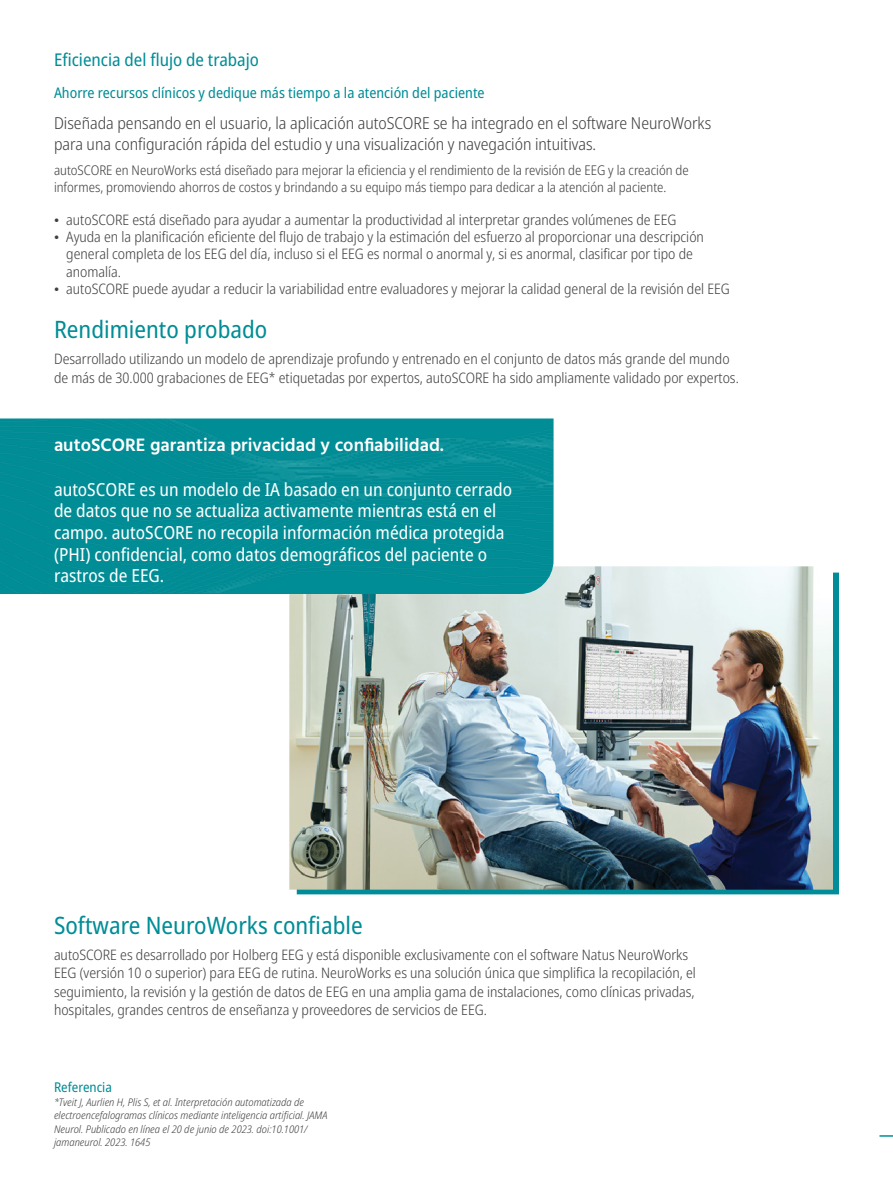
<style>
.page{position:relative;width:893px;height:1188px;background:#fff}
.page>*{position:absolute;margin:0;border:0;box-sizing:border-box;transform-origin:0 0}
.t1{font:semi-condensed 24px "Noto Sans Display";color:#008d96}
.t2{font:600 18.3px "Hind";color:#fff}
.t3{font:semi-condensed 18px/21.6px "Noto Sans Display";color:#fff}
.t4{font:semi-condensed 17.55px "Noto Sans Display";color:#008d96}
.t5{font:300 semi-condensed 16.5px/20.9px "Noto Sans Display";color:#404042}
.t6{font:semi-condensed 14.7px "Noto Sans Display";color:#008d96}
.t7{font:300 semi-condensed 14.4px/18.3px "Noto Sans Display";color:#404042}
.t8{font:semi-condensed 13.5px "Noto Sans Display";color:#008d96}
.t9{font:300 semi-condensed 13.35px/17px "Noto Sans Display";color:#404042}
.t10{font:italic 300 semi-condensed 10.5px/13.5px "Noto Sans";color:#404042}
.s1{font-family:"Times New Roman";font-weight:400;font-stretch:normal}
</style>
<div class="page">
<svg style="left:879px;top:1135px;width:14px;height:2px"></svg>
<svg style="left:297px;top:573px;width:542px;height:321px;fill:#008c99"></svg>
<img style="left:290px;top:567px;width:543px;height:322px">
<img style="left:0;top:418px;width:554px;height:176px">
<p class="t4" style="left:54px;top:48px;width:207px">Eficiencia del flujo de trabajo</p>
<p class="t6" style="left:54px;top:83px;width:432px">Ahorre recursos clínicos y dedique más tiempo a la atención del paciente</p>
<p class="t5" style="left:54px;top:113px;width:659px">Diseñada pensando en el usuario, la aplicación autoSCORE se ha integrado en el software NeuroWorks para una configuración rápida del estudio y una visualización y navegación intuitivas.</p>
<p class="t9" style="left:54px;top:162px;width:636px">autoSCORE en NeuroWorks está diseñado para mejorar la eficiencia y el rendimiento de la revisión de EEG y la creación de informes, promoviendo ahorros de costos y brindando a su equipo más tiempo para dedicar a la atención al paciente.</p>
<p class="t7" style="left:54px;top:211px;width:624px"><span class="s1">•</span> autoSCORE está diseñado para ayudar a aumentar la productividad al interpretar grandes volúmenes de EEG</p>
<p class="t7" style="left:66px;top:229px;width:639px;line-height:17.4px;text-indent:-12px"><span class="s1">•</span> Ayuda en la planificación eficiente del flujo de trabajo y la estimación del esfuerzo al proporcionar una descripción general completa de los EEG del día, incluso si el EEG es normal o anormal y, si es anormal, clasificar por tipo de anomalía.</p>
<p class="t7" style="left:54px;top:280px;width:677px"><span class="s1">•</span> autoSCORE puede ayudar a reducir la variabilidad entre evaluadores y mejorar la calidad general de la revisión del EEG</p>
<h1 class="t1" style="left:54px;top:313px;width:215px">Rendimiento probado</h1>
<p class="t7" style="left:54px;top:350px;width:686px">Desarrollado utilizando un modelo de aprendizaje profundo y entrenado en el conjunto de datos más grande del mundo de más de 30.000 grabaciones de EEG* etiquetadas por expertos, autoSCORE ha sido ampliamente validado por expertos.</p>
<p class="t2" style="left:54px;top:433px;width:392px">autoSCORE garantiza privacidad y confiabilidad.</p>
<p class="t3" style="left:54px;top:479px;width:460px">autoSCORE es un modelo de IA basado en un conjunto cerrado de datos que no se actualiza activamente mientras está en el campo. autoSCORE no recopila información médica protegida (PHI) confidencial, como datos demográficos del paciente o rastros de EEG.</p>
<h1 class="t1" style="left:54px;top:908px;width:310px">Software NeuroWorks confiable</h1>
<p class="t7" style="left:54px;top:946px;width:643px">autoSCORE es desarrollado por Holberg EEG y está disponible exclusivamente con el software Natus NeuroWorks EEG (versión 10 o superior) para EEG de rutina. NeuroWorks es una solución única que simplifica la recopilación, el seguimiento, la revisión y la gestión de datos de EEG en una amplia gama de instalaciones, como clínicas privadas, hospitales, grandes centros de enseñanza y proveedores de servicios de EEG.</p>
<p class="t8" style="left:54px;top:1078px;width:60px">Referencia</p>
<p class="t10" style="left:54px;top:1096px;width:275px">*Tveit J, Aurlien H, Plis S, et al. Interpretación automatizada de electroencefalogramas clínicos mediante inteligencia artificial. JAMA Neurol. Publicado en línea el 20 de junio de 2023. doi:10.1001/ jamaneurol. 2023. 1645</p>
</div>
